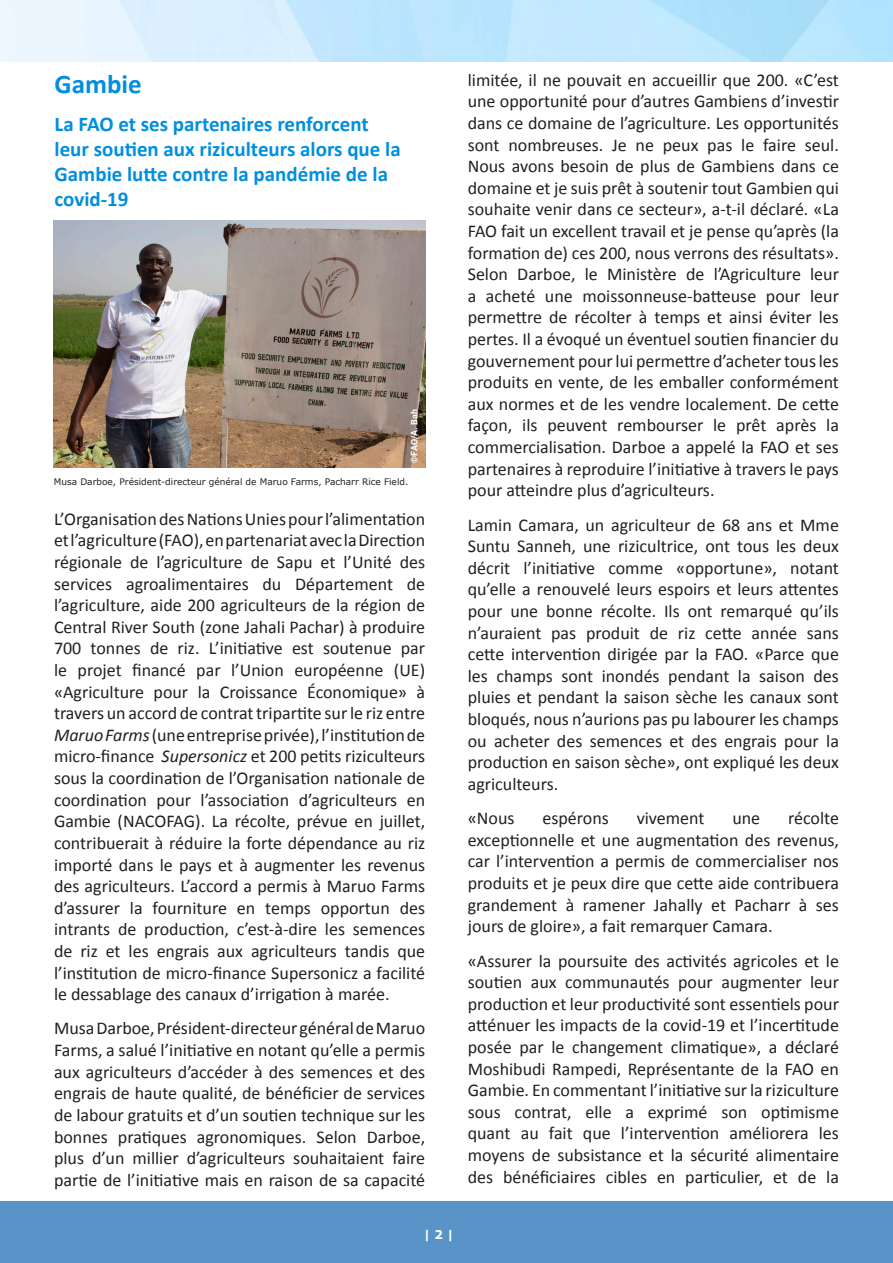
<style>
.page{position:relative;width:893px;height:1263px;background:#fff}
.page>*{position:absolute;margin:0;border:0;box-sizing:border-box;transform-origin:0 0}
.Section_title{font:700 27px "Calibri";color:#008fde}
.Section_title-2{font:700 21px/25.2px "Calibri";color:#008fde}
.Section_body{font:18px/21.6px "Calibri";color:#231f20;text-align:justify}
.t1{font:700 12px "Verdana";color:#fff}
.Photo_description{font:9px "Verdana";color:#231f20}
.photo_credits{font:700 9px "Roboto";letter-spacing:-.005em;color:#fff}
.s1{font-style:italic}
</style>
<div class="page">
<div style="left:0;top:1201px;width:893px;height:62px;background:#5993c7"></div>
<img style="left:54px;top:220px;width:371px;height:248px">
<p class="Section_title" style="left:55px;top:64px;width:89px">Gambie</p>
<p class="Section_title-2" style="left:55px;top:110px;width:348px">La FAO et ses partenaires renforcent leur soutien aux riziculteurs alors que la<br>Gambie lutte contre la pandémie de la covid-19</p>
<p class="photo_credits" style="left:408px;top:463px;width:55px;rotate:-90deg">©FAO/A. Bah</p>
<p class="Photo_description" style="left:54px;top:476px;width:356px">Musa Darboe, Président-directeur général de Maruo Farms, Pacharr Rice Field.</p>
<p class="Section_body" style="left:54px;top:507px;width:373px">L’Organisation des Nations Unies pour l’alimentation et l’agriculture (FAO), en partenariat avec la Direction régionale de l’agriculture de Sapu et l’Unité des services agroalimentaires du Département de l’agriculture, aide 200 agriculteurs de la région de Central River South (zone Jahali Pachar) à produire 700 tonnes de riz. L’initiative est soutenue par le projet financé par l’Union européenne (UE) «Agriculture pour la Croissance Économique» à travers un accord de contrat tripartite sur le riz entre <span class="s1">Maruo Farms</span> (une entreprise privée), l’institution de micro-finance <span class="s1">Supersonicz</span> et 200 petits riziculteurs sous la coordination de l’Organisation nationale de coordination pour l’association d’agriculteurs en Gambie (NACOFAG). La récolte, prévue en juillet, contribuerait à réduire la forte dépendance au riz importé dans le pays et à augmenter les revenus des agriculteurs. L’accord a permis à Maruo Farms d’assurer la fourniture en temps opportun des intrants de production, c’est-à-dire les semences de riz et les engrais aux agriculteurs tandis que l’institution de micro-finance Supersonicz a facilité le dessablage des canaux d’irrigation à marée.</p>
<p class="Section_body" style="left:54px;top:1017px;width:373px">Musa Darboe, Président-directeur général de Maruo Farms, a salué l’initiative en notant qu’elle a permis aux agriculteurs d’accéder à des semences et des engrais de haute qualité, de bénéficier de services de labour gratuits et d’un soutien technique sur les bonnes pratiques agronomiques. Selon Darboe, plus d’un millier d’agriculteurs souhaitaient faire partie de l’initiative mais en raison de sa capacité</p>
<p class="Section_body" style="left:468px;top:68px;width:373px">limitée, il ne pouvait en accueillir que 200. «C’est une opportunité pour d’autres Gambiens d’investir dans ce domaine de l’agriculture. Les opportunités sont nombreuses. Je ne peux pas le faire seul.<br>Nous avons besoin de plus de Gambiens dans ce domaine et je suis prêt à soutenir tout Gambien qui souhaite venir dans ce secteur», a-t-il déclaré. «La FAO fait un excellent travail et je pense qu’après (la formation de) ces 200, nous verrons des résultats».<br>Selon Darboe, le Ministère de l’Agriculture leur a acheté une moissonneuse-batteuse pour leur permettre de récolter à temps et ainsi éviter les pertes. Il a évoqué un éventuel soutien financier du gouvernement pour lui permettre d’acheter tous les produits en vente, de les emballer conformément aux normes et de les vendre localement. De cette façon, ils peuvent rembourser le prêt après la commercialisation. Darboe a appelé la FAO et ses partenaires à reproduire l’initiative à travers le pays pour atteindre plus d’agriculteurs.</p>
<p class="Section_body" style="left:468px;top:513px;width:373px">Lamin Camara, un agriculteur de 68 ans et Mme Suntu Sanneh, une rizicultrice, ont tous les deux décrit l’initiative comme «opportune», notant qu’elle a renouvelé leurs espoirs et leurs attentes pour une bonne récolte. Ils ont remarqué qu’ils n’auraient pas produit de riz cette année sans cette intervention dirigée par la FAO. «Parce que les champs sont inondés pendant la saison des pluies et pendant la saison sèche les canaux sont bloqués, nous n’aurions pas pu labourer les champs ou acheter des semences et des engrais pour la production en saison sèche», ont expliqué les deux agriculteurs.</p>
<p class="Section_body" style="left:468px;top:806px;width:48px">«Nous</p>
<p class="Section_body" style="left:542px;top:806px;width:68px">espérons</p>
<p class="Section_body" style="left:637px;top:806px;width:69px">vivement</p>
<p class="Section_body" style="left:732px;top:806px;width:29px">une</p>
<p class="Section_body" style="left:468px;top:806px;width:373px;text-indent:320px">récolte exceptionnelle et une augmentation des revenus, car l’intervention a permis de commercialiser nos produits et je peux dire que cette aide contribuera grandement à ramener Jahally et Pacharr à ses jours de gloire», a fait remarquer Camara.</p>
<p class="Section_body" style="left:468px;top:949px;width:373px">«Assurer la poursuite des activités agricoles et le soutien aux communautés pour augmenter leur production et leur productivité sont essentiels pour atténuer les impacts de la covid-19 et l’incertitude posée par le changement climatique», a déclaré Moshibudi Rampedi, Représentante de la FAO en Gambie. En commentant l’initiative sur la riziculture sous contrat, elle a exprimé son optimisme quant au fait que l’intervention améliorera les moyens de subsistance et la sécurité alimentaire des bénéficiaires cibles en particulier, et de la</p>
<p class="t1" style="left:424px;top:1226px;width:31px">| 2 |</p>
</div>
